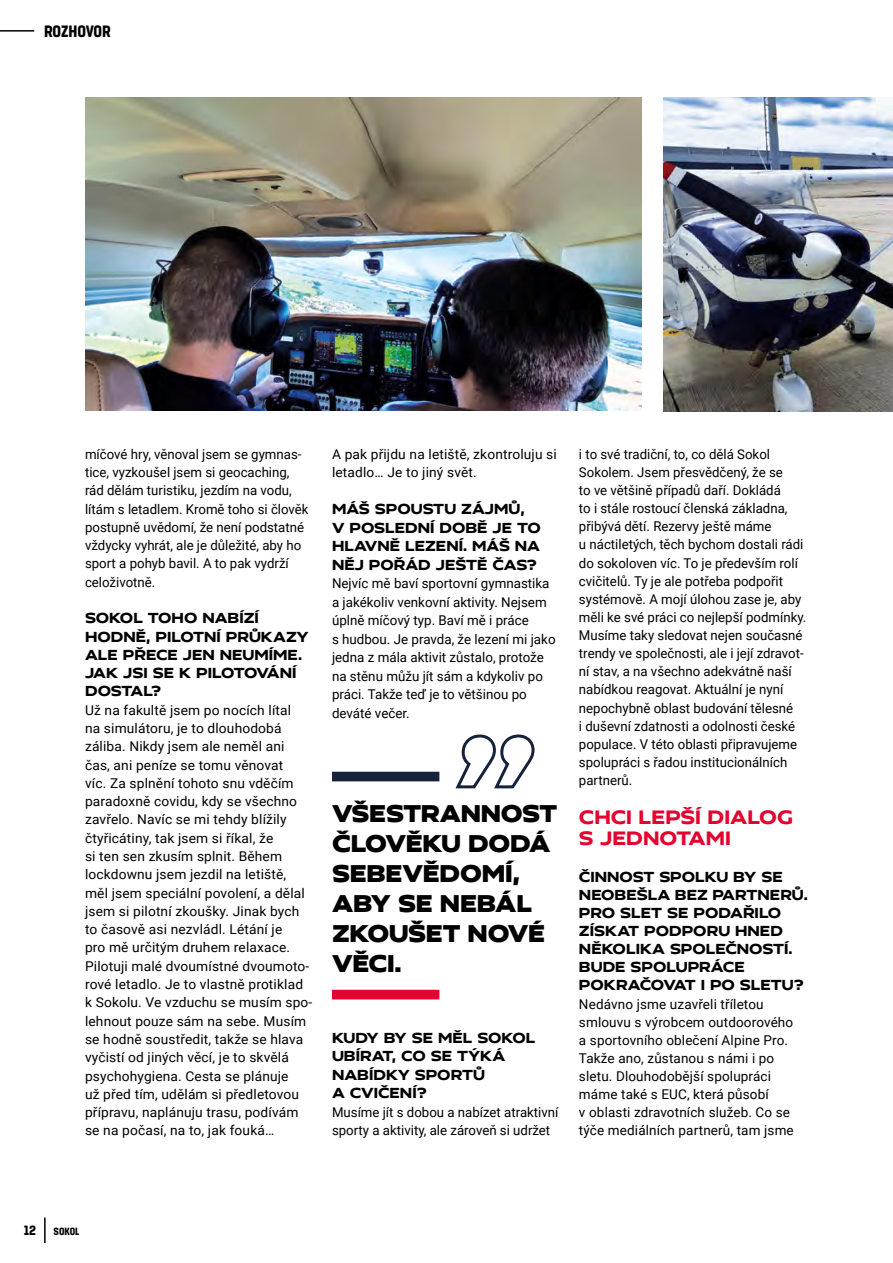
<style>
.page{position:relative;width:893px;height:1263px;background:#fff}
.page>*{position:absolute;margin:0;border:0;box-sizing:border-box;transform-origin:0 0}
.t1{font:900 22.5px/30px "Hrot Premium";letter-spacing:-.01em;color:#000;scale:.96 1}
.t2{font:700 18px/21.1px "Hrot Premium";color:#e4032e}
.t3{font:16.5px "Sokol Tyrs";color:#000}
.t4{font:13.5px/18.3px "Roboto";color:#000}
.t5{font:700 13.5px/18.5px "Hrot Premium";color:#000}
.t6{font:13.5px "Sokol Tyrs";color:#000}
.t7{font:10.5px "Sokol Tyrs";color:#000}
</style>
<div class="page">
<img style="left:85px;top:98px;width:557px;height:313px">
<img style="left:663px;top:98px;width:230px;height:313px">
<div style="left:332px;top:990px;width:107px;height:9px;background:#e4032e"></div>
<div style="left:332px;top:772px;width:107px;height:9px;background:#16223b"></div>
<svg style="left:455px;top:734px;width:80px;height:55px"></svg>
<hr style="left:0;top:30px;width:34px;height:2px;background:#000">
<hr style="left:44px;top:1217px;width:2px;height:26px;background:#000">
<p class="t3" style="left:44px;top:22px;width:67px">ROZHOVOR</p>
<p class="t4" style="left:85px;top:444px;width:225px">míčové hry, věnoval jsem se gymnas&shy;tice, vyzkoušel jsem si geocaching, rád dělám turistiku, jezdím na vodu, lítám s letadlem. Kromě toho si člověk postupně uvědomí, že není podstatné vždycky vyhrát, ale je důležité, aby ho sport a pohyb bavil. A to pak vydrží celoživotně.</p>
<p class="t5" style="left:85px;top:609px;width:225px">SOKOL TOHO NABÍZÍ<br>HODNĚ, PILOTNÍ PRŮKAZY<br>ALE PŘECE JEN NEUMÍME.<br>JAK JSI SE K PILOTOVÁNÍ<br>DOSTAL?</p>
<p class="t4" style="left:85px;top:700px;width:229px">Už na fakultě jsem po nocích lítal<br>na simulátoru, je to dlouhodobá záliba. Nikdy jsem ale neměl ani čas, ani peníze se tomu věnovat<br>víc. Za splnění tohoto snu vděčím paradoxně covidu, kdy se všechno zavřelo. Navíc se mi tehdy blížily čtyřicátiny, tak jsem si říkal, že<br>si ten sen zkusím splnit. Během lockdownu jsem jezdil na letiště, měl jsem speciální povolení, a dělal jsem si pilotní zkoušky. Jinak bych to časově asi nezvládl. Létání je<br>pro mě určitým druhem relaxace.<br>Pilotuji malé dvoumístné dvoumoto&shy;rové letadlo. Je to vlastně protiklad k Sokolu. Ve vzduchu se musím spo&shy;lehnout pouze sám na sebe. Musím se hodně soustředit, takže se hlava vyčistí od jiných věcí, je to skvělá psychohygiena. Cesta se plánuje<br>už před tím, udělám si předletovou přípravu, naplánuju trasu, podívám se na počasí, na to, jak fouká…</p>
<p class="t4" style="left:332px;top:444px;width:226px">A pak přijdu na letiště, zkontroluju si letadlo… Je to jiný svět.</p>
<p class="t5" style="left:332px;top:500px;width:210px">MÁŠ SPOUSTU ZÁJMŮ,<br>V POSLEDNÍ DOBĚ JE TO<br>HLAVNĚ LEZENÍ. MÁŠ NA<br>NĚJ POŘÁD JEŠTĚ ČAS?</p>
<p class="t4" style="left:332px;top:574px;width:225px">Nejvíc mě baví sportovní gymnastika a jakékoliv venkovní aktivity. Nejsem úplně míčový typ. Baví mě i práce<br>s hudbou. Je pravda, že lezení mi jako jedna z mála aktivit zůstalo, protože na stěnu můžu jít sám a kdykoliv po práci. Takže teď je to většinou po deváté večer.</p>
<h1 class="t1" style="left:332px;top:799px;width:236px">VŠESTRANNOST<br>ČLOVĚKU DODÁ<br>SEBEVĚDOMÍ,<br>ABY SE NEBÁL<br>ZKOUŠET NOVÉ<br>VĚCI.</h1>
<p class="t5" style="left:332px;top:1029px;width:205px">KUDY BY SE MĚL SOKOL<br>UBÍRAT, CO SE TÝKÁ<br>NABÍDKY SPORTŮ<br>A CVIČENÍ?</p>
<p class="t4" style="left:332px;top:1102px;width:228px">Musíme jít s dobou a nabízet atraktivní sporty a aktivity, ale zároveň si udržet</p>
<p class="t4" style="left:579px;top:444px;width:229px">i to své tradiční, to, co dělá Sokol Sokolem. Jsem přesvědčený, že se<br>to ve většině případů daří. Dokládá<br>to i stále rostoucí členská základna, přibývá dětí. Rezervy ještě máme<br>u náctiletých, těch bychom dostali rádi do sokoloven víc. To je především rolí cvičitelů. Ty je ale potřeba podpořit systémově. A mojí úlohou zase je, aby měli ke své práci co nejlepší podmínky.<br>Musíme taky sledovat nejen současné trendy ve společnosti, ale i její zdravot&shy;ní stav, a na všechno adekvátně naší nabídkou reagovat. Aktuální je nyní nepochybně oblast budování tělesné<br>i duševní zdatnosti a odolnosti české populace. V této oblasti připravujeme spolupráci s řadou institucionálních partnerů.</p>
<h2 class="t2" style="left:579px;top:807px;width:216px">CHCI LEPŠÍ DIALOG<br>S JEDNOTAMI</h2>
<p class="t5" style="left:579px;top:868px;width:230px">ČINNOST SPOLKU BY SE<br>NEOBEŠLA BEZ PARTNERŮ.<br>PRO SLET SE PODAŘILO<br>ZÍSKAT PODPORU HNED<br>NĚKOLIKA SPOLEČNOSTÍ.<br>BUDE SPOLUPRÁCE<br>POKRAČOVAT I PO SLETU?</p>
<p class="t4" style="left:579px;top:994px;width:216px">Nedávno jsme uzavřeli tříletou smlouvu s výrobcem outdoorového a sportovního oblečení Alpine Pro.<br>Takže ano, zůstanou s námi i po sletu. Dlouhodobější spolupráci máme také s EUC, která působí<br>v oblasti zdravotních služeb. Co se týče mediálních partnerů, tam jsme</p>
<p class="t6" style="left:24px;top:1223px;width:13px">12</p>
<p class="t7" style="left:54px;top:1226px;width:27px">SOKOL</p>
</div>
